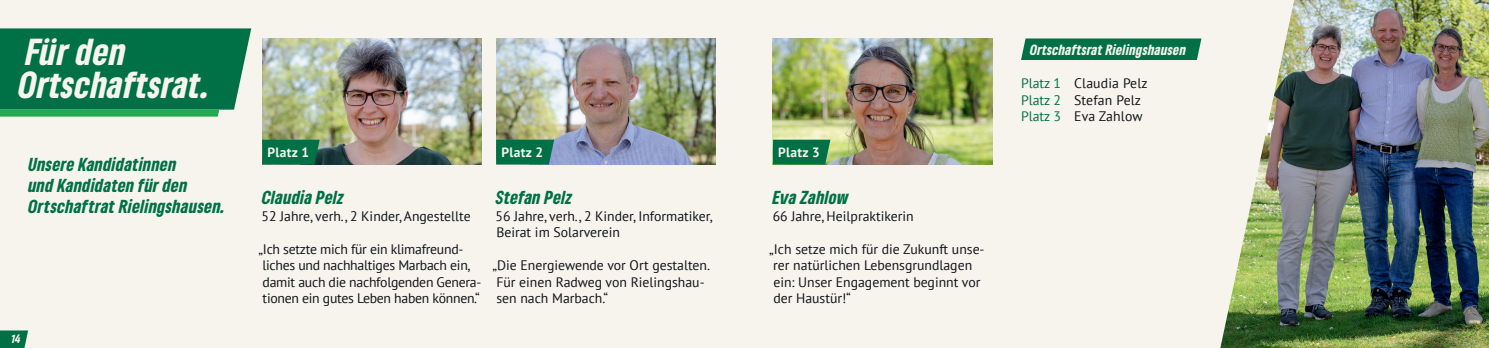
<style>
.page{position:relative;width:1489px;height:348px;background:#fff}
.page>*{position:absolute;margin:0;border:0;box-sizing:border-box;transform-origin:0 0}
.t1{font:italic 900 condensed 35px/33px "Gruene Type";letter-spacing:.015em;color:#f6f4ed}
.t2{font:italic 900 condensed 17.5px/21px "Gruene Type";letter-spacing:.02em;color:#007047}
.t3{font:13.75px/16.5px "PT Sans";color:#101218}
.t4{font:13.75px/16.5px "PT Sans";letter-spacing:-.02em;color:#101218}
.t5{font:italic 900 condensed 13.75px "Gruene Type";letter-spacing:.02em;color:#f6f4ed}
.t6{font:700 13.5px "PT Sans";letter-spacing:.02em;color:#f6f4ed}
.t7{font:italic 900 condensed 11.25px "Gruene Type";color:#f6f4ed}
.s1{color:#007047}
</style>
<div class="page">
<div style="left:0;top:0;width:744px;height:347px;background:#f6f4ed"></div>
<div style="left:744px;top:0;width:744px;height:347px;background:#f6f4ed"></div>
<svg style="left:0;top:330px;width:28px;height:17px"></svg>
<img style="left:496px;top:38px;width:220px;height:126px">
<img style="left:262px;top:38px;width:220px;height:126px">
<img style="left:772px;top:38px;width:220px;height:126px">
<svg style="left:1021px;top:38px;width:180px;height:22px;background:#0a754e"></svg>
<svg style="left:0;top:28px;width:251px;height:88px;background:#0d794f"></svg>
<img style="left:1220px;top:0;width:268px;height:347px">
<svg style="left:262px;top:139px;width:58px;height:25px"></svg>
<svg style="left:496px;top:139px;width:58px;height:25px"></svg>
<svg style="left:772px;top:139px;width:58px;height:25px"></svg>
<h1 class="t1" style="left:19px;top:34px;width:193px">Für den<br>Ortschaftsrat.</h1>
<p class="t2" style="left:28px;top:153px;width:198px">Unsere Kandidatinnen<br>und Kandidaten für den<br>Ortschaftrat Rielingshausen.</p>
<p class="t7" style="left:12px;top:331px;width:10px">14</p>
<p class="t6" style="left:267px;top:143px;width:43px">Platz 1</p>
<p class="t6" style="left:501px;top:143px;width:43px">Platz 2</p>
<p class="t2" style="left:262px;top:186px;width:83px">Claudia Pelz</p>
<p class="t2" style="left:496px;top:186px;width:78px">Stefan Pelz</p>
<p class="t3" style="left:261px;top:207px;width:211px">52 Jahre, verh., 2 Kinder, Angestellte</p>
<p class="t4" style="left:258px;top:240px;width:224px">„Ich setzte mich für ein klimafreund&shy;liches und nachhaltiges Marbach ein, damit auch die nachfolgenden Genera&shy;tionen ein gutes Leben haben können.“</p>
<p class="t3" style="left:495px;top:207px;width:218px">56 Jahre, verh., 2 Kinder, Informatiker,<br>Beirat im Solarverein</p>
<p class="t3" style="left:492px;top:256px;width:219px">„Die Energiewende vor Ort gestalten.<br>Für einen Radweg von Rielingshau&shy;sen nach Marbach.“</p>
<p class="t6" style="left:778px;top:143px;width:43px">Platz 3</p>
<p class="t2" style="left:772px;top:186px;width:77px">Eva Zahlow</p>
<p class="t3" style="left:772px;top:207px;width:143px">66 Jahre, Heilpraktikerin</p>
<p class="t3" style="left:769px;top:240px;width:217px">„Ich setze mich für die Zukunft unse&shy;rer natürlichen Lebensgrundlagen ein: Unser Engagement beginnt vor der Haustür!“</p>
<p class="t5" style="left:1030px;top:40px;width:157px">Ortschaftsrat Rielingshausen</p>
<p class="t3" style="left:1020px;top:75px;width:128px"><span class="s1">Platz 1</span> Claudia Pelz<br><span class="s1">Platz 2</span> Stefan Pelz<br><span class="s1">Platz 3</span> Eva Zahlow</p>
</div>
